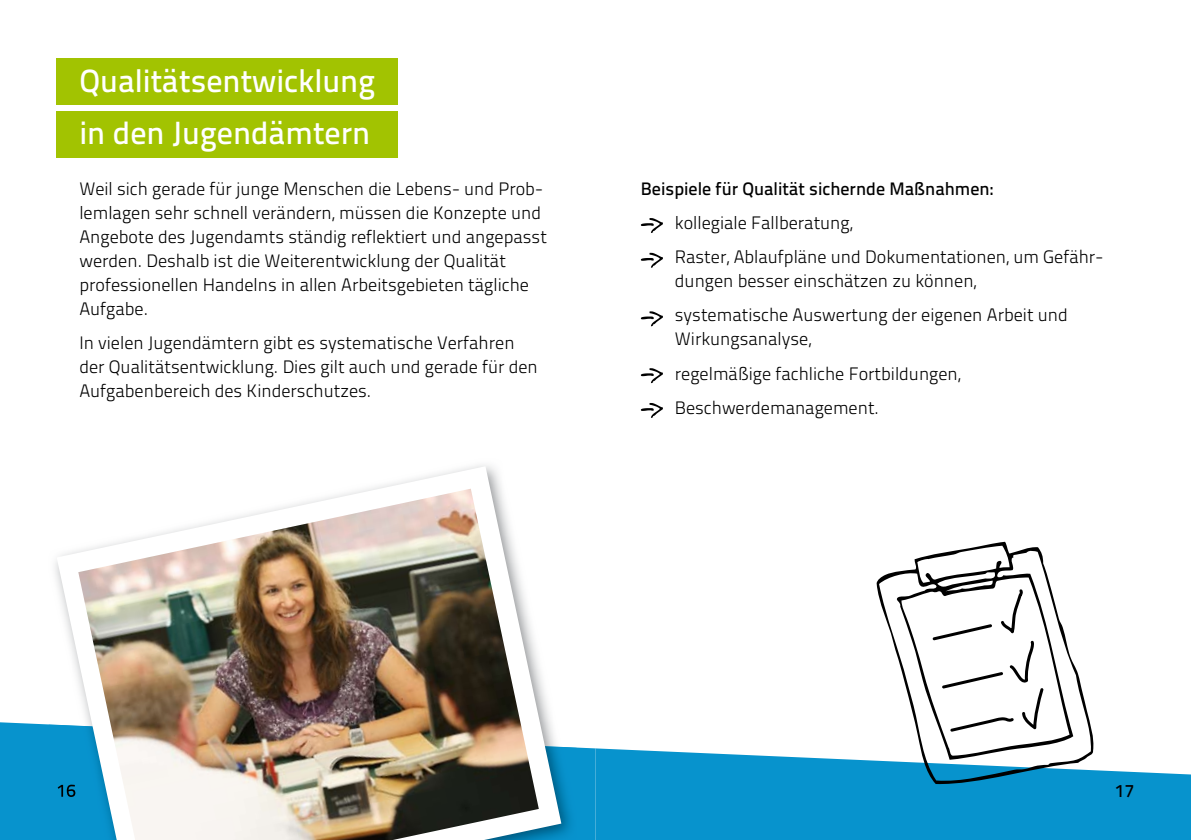
<style>
.page{position:relative;width:1191px;height:840px;background:#fff}
.page>*{position:absolute;margin:0;border:0;box-sizing:border-box;transform-origin:0 0}
.t1{font:32px/52px "Titillium Text 22 L 600 wt";color:#fff}
.t2{font:18px/24px "Titillium Text 22 L 250 wt";color:#000}
.t3{font:18px "Titillium Text 22 L 600 wt";color:#000}
</style>
<div class="page">
<svg style="left:0;top:722px;width:595px;height:117px;background:#199bd0"></svg>
<svg style="left:595px;top:748px;width:596px;height:91px;background:#1d9cd1"></svg>
<div style="left:57px;top:58px;width:341px;height:47px;background:#a2c301"></div>
<div style="left:57px;top:111px;width:341px;height:47px;background:#a2c301"></div>
<svg style="left:641px;top:218px;width:22px;height:15px"></svg>
<svg style="left:641px;top:253px;width:22px;height:14px"></svg>
<svg style="left:641px;top:311px;width:22px;height:15px"></svg>
<svg style="left:641px;top:368px;width:22px;height:15px"></svg>
<svg style="left:641px;top:403px;width:22px;height:14px"></svg>
<svg style="left:876px;top:541px;width:218px;height:243px"></svg>
<img style="left:48px;top:724px;width:529px;height:115px">
<svg style="left:57px;top:466px;width:504px;height:373px"></svg>
<img style="left:78px;top:488px;width:461px;height:351px">
<h1 class="t1" style="left:79px;top:52px;width:297px">Qualitätsentwicklung in den Jugendämtern</h1>
<p class="t2" style="left:79px;top:175px;width:469px">Weil sich gerade für junge Menschen die Lebens- und Prob&shy;lemlagen sehr schnell verändern, müssen die Konzepte und Angebote des Jugendamts ständig reflektiert und angepasst werden. Deshalb ist die Weiterentwicklung der Qualität professionellen Handelns in allen Arbeitsgebieten tägliche Aufgabe.</p>
<p class="t2" style="left:79px;top:329px;width:460px">In vielen Jugendämtern gibt es systematische Verfahren der Qualitätsentwicklung. Dies gilt auch und gerade für den<br>Aufgabenbereich des Kinderschutzes.</p>
<p class="t3" style="left:641px;top:174px;width:354px">Beispiele für Qualität sichernde Maßnahmen:</p>
<p class="t2" style="left:675px;top:204px;width:430px;line-height:34.2px">kollegiale Fallberatung,<br>Raster, Ablaufpläne und Dokumentationen, um Gefähr-</p>
<p class="t2" style="left:675px;top:262px;width:394px;line-height:34.2px">dungen besser einschätzen zu können, systematische Auswertung der eigenen Arbeit und</p>
<p class="t2" style="left:675px;top:321px;width:287px;line-height:34.2px">Wirkungsanalyse,<br>regelmäßige fachliche Fortbildungen,<br>Beschwerdemanagement.</p>
<p class="t3" style="left:1115px;top:776px;width:21px">17</p>
</div>
